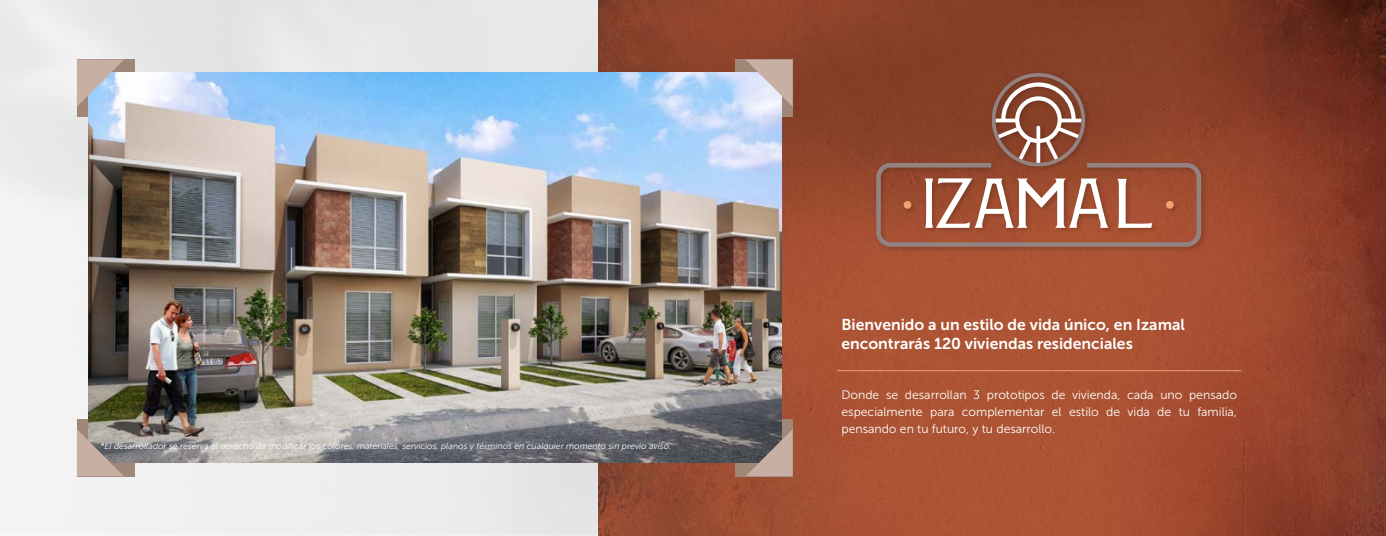
<style>
.page{position:relative;width:1386px;height:536px;background:#fff}
.page>*{position:absolute;margin:0;border:0;box-sizing:border-box;transform-origin:0 0}
.t1{font:15.75px/18.9px "Museo Sans 700";color:#fff}
.t2{font:12.25px/16.6px "Museo Sans 300";color:#fff;text-align:justify}
.t3{font:italic 8.75px "Museo Sans 300";color:#fff}
</style>
<div class="page">
<img style="left:0;top:0;width:599px;height:536px">
<img style="left:599px;top:0;width:787px;height:536px">
<div style="left:77px;top:60px;width:57px;height:57px;background:#a18778"></div>
<div style="left:77px;top:419px;width:57px;height:57px;background:#a18778"></div>
<div style="left:735px;top:60px;width:58px;height:57px;background:#a18778"></div>
<div style="left:735px;top:419px;width:58px;height:57px;background:#a18778"></div>
<img style="left:89px;top:73px;width:693px;height:389px">
<svg style="left:77px;top:429px;width:47px;height:47px;background:#ab9d95"></svg>
<svg style="left:77px;top:60px;width:47px;height:47px;background:#c1c1c7"></svg>
<svg style="left:746px;top:429px;width:47px;height:47px;background:#8f827d"></svg>
<svg style="left:746px;top:60px;width:47px;height:47px;background:#d1c6c6"></svg>
<div style="left:873px;top:70px;width:335px;height:183px;background:#000;opacity:.2"></div>
<svg style="left:876px;top:73px;width:325px;height:174px;background:#9c5b45"></svg>
<hr style="left:837px;top:370px;width:405px;height:1px;background:#f2a173">
<p class="t3" style="left:100px;top:440px;width:572px">*El desarrollador se reserva el derecho de modificar los colores, materiales, servicios, planos y términos en cualquier momento sin previo aviso.</p>
<p class="t1" style="left:841px;top:315px;width:345px">Bienvenido a un estilo de vida único, en Izamal encontrarás 120 viviendas residenciales</p>
<p class="t2" style="left:841px;top:386px;width:397px">Donde se desarrollan 3 prototipos de vivienda, cada uno pensado especialmente para complementar el estilo de vida de tu familia, pensando en tu futuro, y tu desarrollo.</p>
</div>
